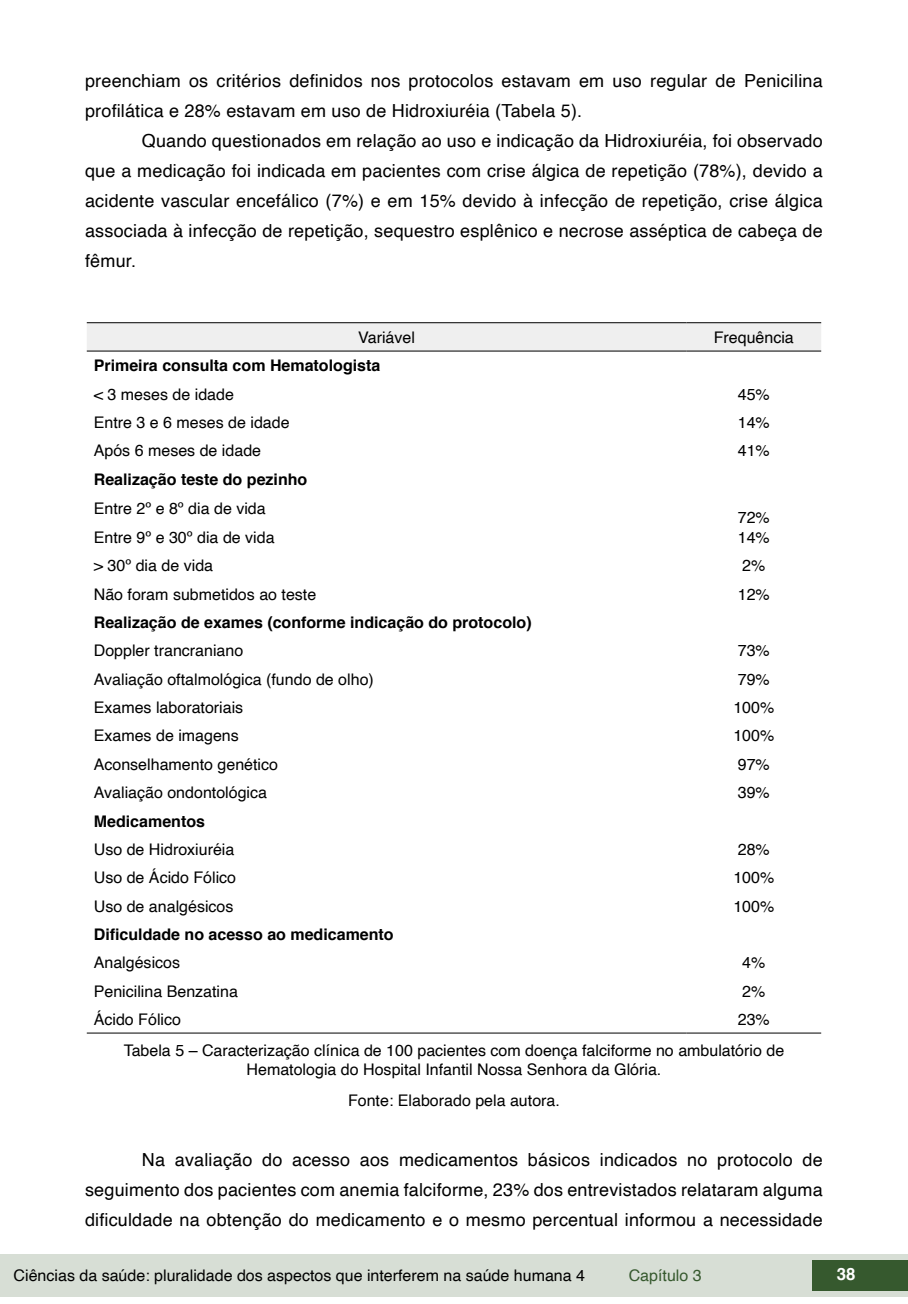
<style>
.page{position:relative;width:908px;height:1304px;background:#fff}
.page>*{position:absolute;margin:0;border:0;box-sizing:border-box;transform-origin:0 0}
.t1{font:18px/30px "Helvetica";letter-spacing:.01em;color:#000;text-align:justify}
.t2{font:700 16.8px "Helvetica";color:#fff}
.t3{font:16px/31.4px "Helvetica";color:#000}
.t4{font:700 16px "Helvetica";color:#000}
.t5{font:16px "Helvetica";color:#36592e}
</style>
<div class="page">
<div style="left:0;top:1254px;width:906px;height:43px;background:#d7ded5"></div>
<div style="left:812px;top:1261px;width:95px;height:30px;background:#36592e"></div>
<svg style="left:87px;top:323px;width:733px;height:28px"></svg>
<hr style="left:87px;top:1033px;width:599px;height:1px;background:#000">
<hr style="left:686px;top:1033px;width:134px;height:1px;background:#000">
<hr style="left:87px;top:322px;width:599px;height:1px;background:#000">
<hr style="left:686px;top:322px;width:134px;height:1px;background:#000">
<hr style="left:87px;top:351px;width:599px;height:1px;background:#000">
<hr style="left:686px;top:351px;width:134px;height:1px;background:#000">
<p class="t1" style="left:85px;top:66px;width:738px">preenchiam os critérios definidos nos protocolos estavam em uso regular de Penicilina profilática e 28% estavam em uso de Hidroxiuréia (Tabela 5).</p>
<p class="t1" style="left:85px;top:126px;width:738px;text-indent:57px">Quando questionados em relação ao uso e indicação da Hidroxiuréia, foi observado que a medicação foi indicada em pacientes com crise álgica de repetição (78%), devido a acidente vascular encefálico (7%) e em 15% devido à infecção de repetição, crise álgica associada à infecção de repetição, sequestro esplênico e necrose asséptica de cabeça de fêmur.</p>
<p class="t3" style="left:358px;top:322px;width:58px">Variável</p>
<p class="t3" style="left:713px;top:322px;width:82px">Frequência</p>
<p class="t4" style="left:94px;top:353px;width:288px">Primeira consulta com Hematologista</p>
<p class="t3" style="left:94px;top:379px;width:142px">&lt; 3 meses de idade</p>
<p class="t3" style="left:737px;top:379px;width:34px">45%</p>
<p class="t3" style="left:94px;top:407px;width:197px">Entre 3 e 6 meses de idade</p>
<p class="t3" style="left:737px;top:407px;width:34px">14%</p>
<p class="t3" style="left:94px;top:435px;width:169px">Após 6 meses de idade</p>
<p class="t3" style="left:737px;top:435px;width:34px">41%</p>
<p class="t4" style="left:94px;top:466px;width:215px">Realização teste do pezinho</p>
<p class="t3" style="left:94px;top:493px;width:173px">Entre 2º e 8º dia de vida</p>
<p class="t3" style="left:737px;top:502px;width:34px">72%</p>
<p class="t3" style="left:94px;top:522px;width:182px">Entre 9º e 30º dia de vida</p>
<p class="t3" style="left:737px;top:522px;width:34px">14%</p>
<p class="t3" style="left:94px;top:550px;width:121px">&gt; 30º dia de vida</p>
<p class="t3" style="left:742px;top:550px;width:25px">2%</p>
<p class="t3" style="left:94px;top:579px;width:224px">Não foram submetidos ao teste</p>
<p class="t3" style="left:737px;top:579px;width:34px">12%</p>
<p class="t4" style="left:94px;top:609px;width:439px">Realização de exames (conforme indicação do protocolo)</p>
<p class="t3" style="left:94px;top:636px;width:151px">Doppler trancraniano</p>
<p class="t3" style="left:737px;top:636px;width:34px">73%</p>
<p class="t3" style="left:94px;top:664px;width:281px">Avaliação oftalmológica (fundo de olho)</p>
<p class="t3" style="left:737px;top:664px;width:34px">79%</p>
<p class="t3" style="left:94px;top:692px;width:151px">Exames laboratoriais</p>
<p class="t3" style="left:733px;top:692px;width:42px">100%</p>
<p class="t3" style="left:94px;top:721px;width:146px">Exames de imagens</p>
<p class="t3" style="left:733px;top:721px;width:42px">100%</p>
<p class="t3" style="left:94px;top:749px;width:186px">Aconselhamento genético</p>
<p class="t3" style="left:737px;top:749px;width:34px">97%</p>
<p class="t3" style="left:94px;top:777px;width:175px">Avaliação ondontológica</p>
<p class="t3" style="left:737px;top:777px;width:34px">39%</p>
<p class="t4" style="left:94px;top:808px;width:113px">Medicamentos</p>
<p class="t3" style="left:94px;top:834px;width:142px">Uso de Hidroxiuréia</p>
<p class="t3" style="left:737px;top:834px;width:34px">28%</p>
<p class="t3" style="left:94px;top:862px;width:144px">Uso de Ácido Fólico</p>
<p class="t3" style="left:733px;top:862px;width:42px">100%</p>
<p class="t3" style="left:94px;top:891px;width:141px">Uso de analgésicos</p>
<p class="t3" style="left:733px;top:891px;width:42px">100%</p>
<p class="t4" style="left:94px;top:921px;width:301px">Dificuldade no acesso ao medicamento</p>
<p class="t3" style="left:94px;top:947px;width:88px">Analgésicos</p>
<p class="t3" style="left:742px;top:947px;width:25px">4%</p>
<p class="t3" style="left:94px;top:976px;width:146px">Penicilina Benzatina</p>
<p class="t3" style="left:742px;top:976px;width:25px">2%</p>
<p class="t3" style="left:94px;top:1004px;width:89px">Ácido Fólico</p>
<p class="t3" style="left:124px;top:1004px;width:661px;text-indent:614px">23%<br>Tabela 5 – Caracterização clínica de 100 pacientes com doença falciforme no ambulatório de</p>
<p class="t3" style="left:246px;top:1055px;width:416px;line-height:30.6px;text-align:center">Hematologia do Hospital Infantil Nossa Senhora da Glória.<br>Fonte: Elaborado pela autora.</p>
<p class="t1" style="left:85px;top:1145px;width:738px;text-indent:57px">Na avaliação do acesso aos medicamentos básicos indicados no protocolo de seguimento dos pacientes com anemia falciforme, 23% dos entrevistados relataram alguma dificuldade na obtenção do medicamento e o mesmo percentual informou a necessidade</p>
<p class="t3" style="left:14px;top:1260px;width:572px">Ciências da saúde: pluralidade dos aspectos que interferem na saúde humana 4</p>
<p class="t5" style="left:628px;top:1263px;width:74px">Capítulo 3</p>
<p class="t2" style="left:836px;top:1261px;width:20px">38</p>
</div>
